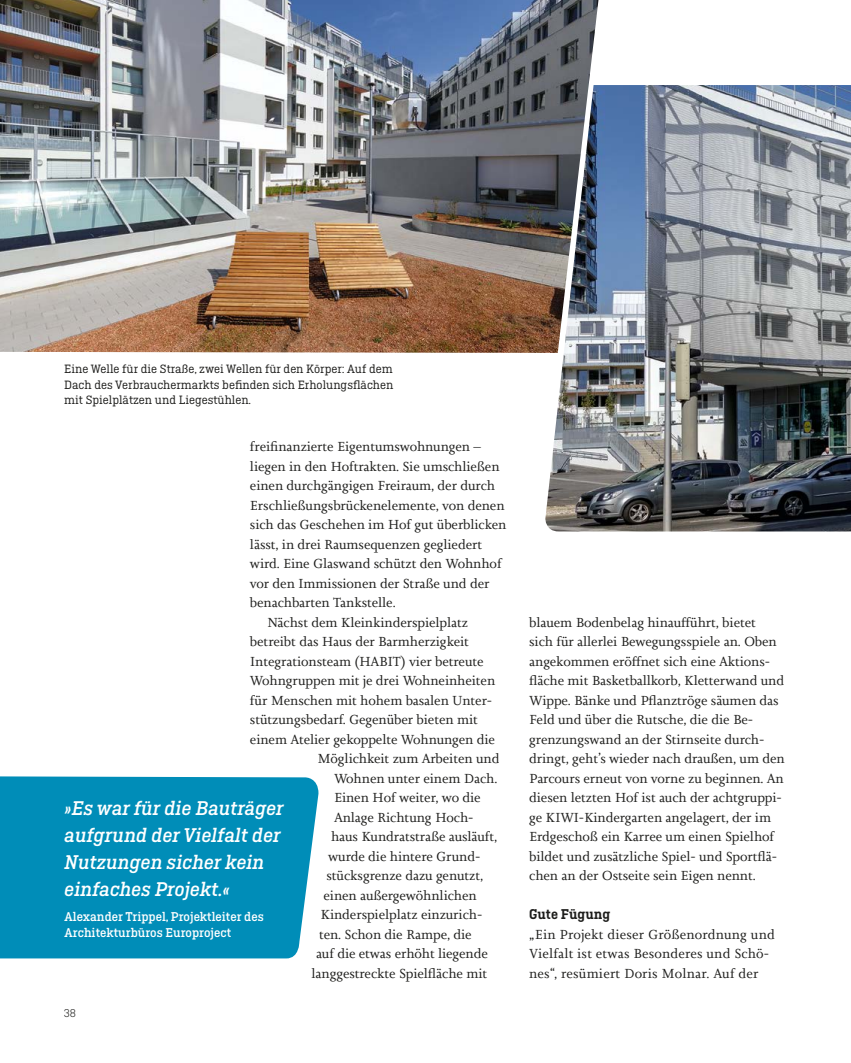
<style>
.page{position:relative;width:851px;height:1063px;background:#fff}
.page>*{position:absolute;margin:0;border:0;box-sizing:border-box;transform-origin:0 0}
.t1{font:italic 500 21px/27px "Ciutadella Slab";color:#fff}
.t2{font:600 15px "Ciutadella Slab";color:#1d1d1b}
.t3{font:13.5px/19.5px "Joanna Nova";letter-spacing:-.01em;color:#1d1d1b}
.t4{font:13.5px/19.5px "Joanna Nova";letter-spacing:.01em;color:#1d1d1b}
.t5{font:500 13.5px/16.2px "Ciutadella Slab";color:#fff}
.t6{font:12.75px/15.3px "Ciutadella Slab";color:#1d1d1b;text-align:justify}
.t7{font:300 12px "Ciutadella Slab";color:#1d1d1b}
</style>
<div class="page">
<img style="left:0;top:0;width:598px;height:353px">
<div style="left:0;top:776px;width:318px;height:182px;background:#008db8"></div>
<img style="left:545px;top:85px;width:305px;height:446px">
<p class="t6" style="left:64px;top:362px;width:330px">Eine Welle für die Straße, zwei Wellen für den Körper: Auf dem Dach des Verbrauchermarkts befinden sich Erholungsflächen mit Spielplätzen und Liegestühlen.</p>
<p class="t3" style="left:250px;top:437px;width:232px">freifinanzierte Eigentumswohnungen –</p>
<p class="t3" style="left:250px;top:457px;width:251px">liegen in den Hoftrakten. Sie umschließen</p>
<p class="t3" style="left:250px;top:476px;width:246px">einen durchgängigen Freiraum, der durch</p>
<p class="t3" style="left:250px;top:496px;width:256px">Erschließungsbrückenelemente, von denen</p>
<p class="t3" style="left:250px;top:515px;width:258px">sich das Geschehen im Hof gut überblicken</p>
<p class="t3" style="left:250px;top:535px;width:234px">lässt, in drei Raumsequenzen gegliedert</p>
<p class="t3" style="left:250px;top:554px;width:253px">wird. Eine Glaswand schützt den Wohnhof</p>
<p class="t3" style="left:250px;top:574px;width:241px">vor den Immissionen der Straße und der</p>
<p class="t3" style="left:250px;top:593px;width:147px">benachbarten Tankstelle.</p>
<p class="t3" style="left:267px;top:613px;width:203px">Nächst dem Kleinkinderspielplatz</p>
<p class="t3" style="left:250px;top:632px;width:220px">betreibt das Haus der Barmherzigkeit</p>
<p class="t3" style="left:250px;top:652px;width:235px">Integrationsteam (HABIT) vier betreute</p>
<p class="t3" style="left:250px;top:671px;width:247px">Wohngruppen mit je drei Wohneinheiten</p>
<p class="t3" style="left:250px;top:691px;width:243px">für Menschen mit hohem basalen Unter-</p>
<p class="t3" style="left:250px;top:710px;width:229px">stützungsbedarf. Gegenüber bieten mit</p>
<p class="t3" style="left:250px;top:730px;width:246px">einem Atelier gekoppelte Wohnungen die</p>
<p class="t3" style="left:317px;top:749px;width:183px">Möglichkeit zum Arbeiten und</p>
<p class="t3" style="left:334px;top:769px;width:165px">Wohnen unter einem Dach.</p>
<p class="t3" style="left:334px;top:788px;width:148px">Einen Hof weiter, wo die</p>
<p class="t3" style="left:334px;top:808px;width:141px">Anlage Richtung Hoch-</p>
<p class="t3" style="left:331px;top:827px;width:168px">haus Kundratstraße ausläuft,</p>
<p class="t3" style="left:328px;top:846px;width:154px">wurde die hintere Grund-</p>
<p class="t3" style="left:326px;top:866px;width:158px">stücksgrenze dazu genutzt,</p>
<p class="t3" style="left:323px;top:885px;width:155px">einen außergewöhnlichen</p>
<p class="t3" style="left:320px;top:905px;width:163px">Kinderspielplatz einzurich-</p>
<p class="t3" style="left:319px;top:924px;width:154px">ten. Schon die Rampe, die</p>
<p class="t3" style="left:316px;top:944px;width:173px">auf die etwas erhöht liegende</p>
<p class="t3" style="left:311px;top:963px;width:177px">langgestreckte Spielfläche mit</p>
<h1 class="t1" style="left:65px;top:795px;width:221px">»Es war für die Bauträger aufgrund der Vielfalt der<br>Nutzungen sicher kein einfaches Projekt.«</h1>
<p class="t5" style="left:65px;top:908px;width:201px">Alexander Trippel, Projektleiter des<br>Architekturbüros Europroject</p>
<p class="t7" style="left:64px;top:1007px;width:14px">38</p>
<p class="t3" style="left:529px;top:613px;width:257px">blauem Bodenbelag hinaufführt, bietet<br>sich für allerlei Bewegungsspiele an. Oben angekommen eröffnet sich eine Aktions&shy;fläche mit Basketballkorb, Kletterwand und Wippe. Bänke und Pflanztröge säumen das Feld und über die Rutsche, die die Be&shy;grenzungswand an der Stirnseite durch&shy;dringt, geht’s wieder nach draußen, um den Parcours erneut von vorne zu beginnen. An diesen letzten Hof ist auch der achtgruppi&shy;ge KIWI-Kindergarten angelagert, der im Erdgeschoß ein Karree um einen Spielhof bildet und zusätzliche Spiel- und Sportflä&shy;chen an der Ostseite sein Eigen nennt.</p>
<p class="t2" style="left:529px;top:906px;width:83px">Gute Fügung</p>
<p class="t4" style="left:529px;top:925px;width:247px">„Ein Projekt dieser Größenordnung und<br>Vielfalt ist etwas Besonderes und Schö&shy;nes“, resümiert Doris Molnar. Auf der</p>
</div>
